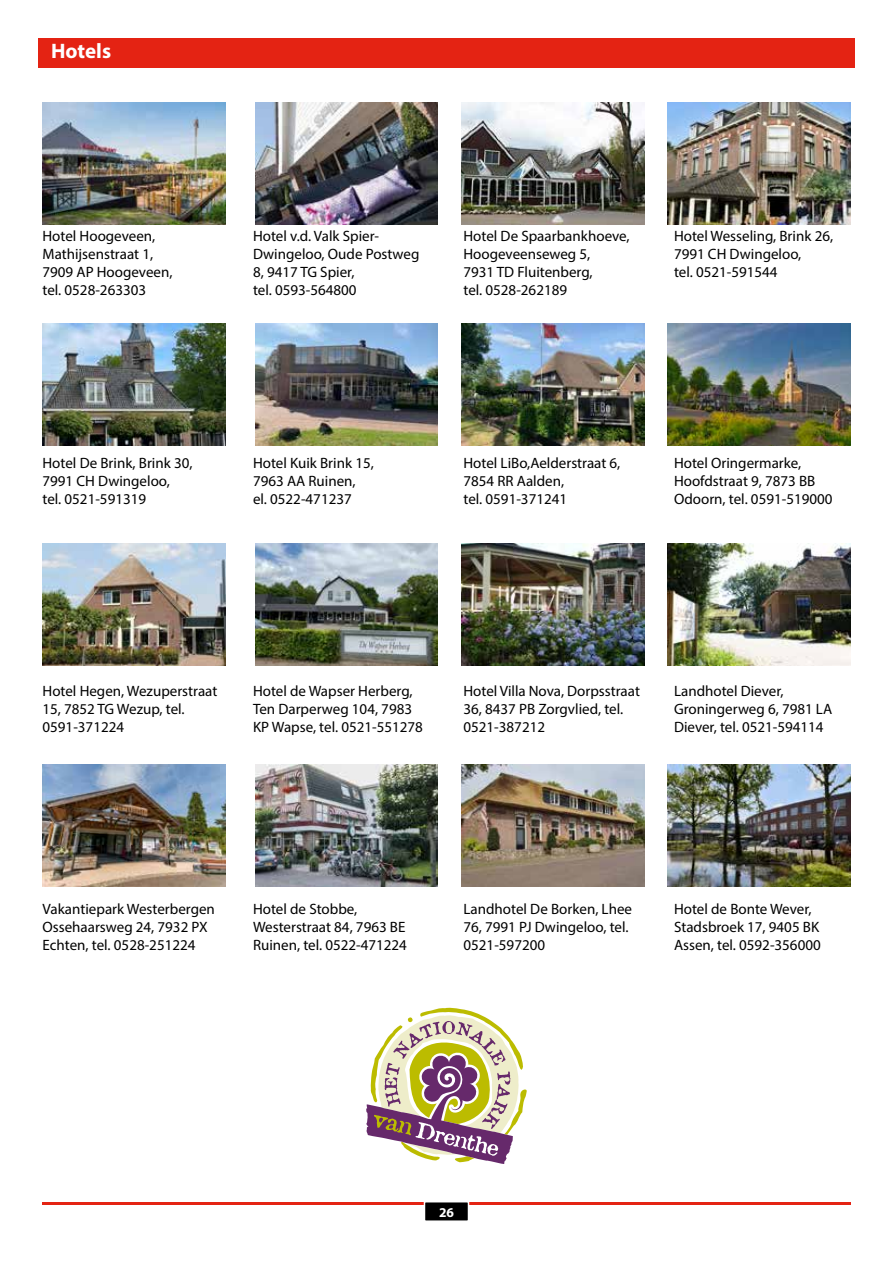
<style>
.page{position:relative;width:893px;height:1263px;background:#fff}
.page>*{position:absolute;margin:0;border:0;box-sizing:border-box;transform-origin:0 0}
.t1{font:700 21px "Myriad Pro";color:#fff}
.t2{font:15px/18px "Myriad Pro";color:#000}
.t3{font:700 13.5px "Myriad Pro";color:#fff}
</style>
<div class="page">
<hr style="left:43px;top:1202px;width:382px;height:2px;background:#e42313">
<hr style="left:468px;top:1202px;width:382px;height:2px;background:#e42313">
<svg style="left:423px;top:1202px;width:47px;height:19px"></svg>
<img style="left:43px;top:102px;width:182px;height:122px">
<img style="left:255px;top:102px;width:183px;height:122px">
<img style="left:461px;top:102px;width:183px;height:122px">
<img style="left:668px;top:102px;width:182px;height:122px">
<img style="left:255px;top:323px;width:183px;height:122px">
<img style="left:461px;top:323px;width:183px;height:122px">
<img style="left:668px;top:323px;width:182px;height:122px">
<img style="left:43px;top:323px;width:182px;height:122px">
<img style="left:461px;top:544px;width:183px;height:122px">
<img style="left:668px;top:544px;width:182px;height:122px">
<img style="left:43px;top:544px;width:182px;height:122px">
<img style="left:255px;top:544px;width:183px;height:122px">
<img style="left:668px;top:765px;width:182px;height:122px">
<img style="left:43px;top:765px;width:182px;height:121px">
<img style="left:255px;top:765px;width:183px;height:122px">
<img style="left:461px;top:765px;width:183px;height:122px">
<div style="left:38px;top:38px;width:817px;height:30px;background:#e42313"></div>
<svg style="left:366px;top:1007px;width:161px;height:157px"></svg>
<h1 class="t1" style="left:51px;top:38px;width:62px">Hotels</h1>
<p class="t2" style="left:43px;top:227px;width:131px">Hotel Hoogeveen,<br>Mathijsenstraat 1,<br>7909 AP Hoogeveen, tel. 0528-263303</p>
<p class="t2" style="left:253px;top:227px;width:168px">Hotel v.d. Valk Spier-<br>Dwingeloo, Oude Postweg<br>8, 9417 TG Spier,<br>tel. 0593-564800</p>
<p class="t2" style="left:463px;top:227px;width:168px">Hotel De Spaarbankhoeve,<br>Hoogeveenseweg 5,<br>7931 TD Fluitenberg,<br>tel. 0528-262189</p>
<p class="t2" style="left:674px;top:227px;width:161px">Hotel Wesseling, Brink 26,<br>7991 CH Dwingeloo,<br>tel. 0521-591544</p>
<p class="t2" style="left:43px;top:454px;width:151px">Hotel De Brink, Brink 30,<br>7991 CH Dwingeloo, tel. 0521-591319</p>
<p class="t2" style="left:253px;top:454px;width:122px">Hotel Kuik Brink 15,<br>7963 AA Ruinen,<br>el. 0522-471237</p>
<p class="t2" style="left:463px;top:454px;width:158px">Hotel LiBo,Aelderstraat 6,<br>7854 RR Aalden,<br>tel. 0591-371241</p>
<p class="t2" style="left:674px;top:454px;width:160px">Hotel Oringermarke,<br>Hoofdstraat 9, 7873 BB<br>Odoorn, tel. 0591-519000</p>
<p class="t2" style="left:43px;top:681px;width:176px">Hotel Hegen, Wezuperstraat<br>15, 7852 TG Wezup, tel.<br>0591-371224</p>
<p class="t2" style="left:253px;top:681px;width:171px">Hotel de Wapser Herberg,<br>Ten Darperweg 104, 7983<br>KP Wapse, tel. 0521-551278</p>
<p class="t2" style="left:463px;top:681px;width:178px">Hotel Villa Nova, Dorpsstraat<br>36, 8437 PB Zorgvlied, tel.<br>0521-387212</p>
<p class="t2" style="left:674px;top:681px;width:160px">Landhotel Diever,<br>Groningerweg 6, 7981 LA<br>Diever, tel. 0521-594114</p>
<p class="t2" style="left:43px;top:899px;width:174px">Vakantiepark Westerbergen<br>Ossehaarsweg 24, 7932 PX<br>Echten, tel. 0528-251224</p>
<p class="t2" style="left:253px;top:899px;width:155px">Hotel de Stobbe,<br>Westerstraat 84, 7963 BE<br>Ruinen, tel. 0522-471224</p>
<p class="t2" style="left:464px;top:899px;width:170px">Landhotel De Borken, Lhee<br>76, 7991 PJ Dwingeloo, tel.<br>0521-597200</p>
<p class="t2" style="left:674px;top:899px;width:148px">Hotel de Bonte Wever,<br>Stadsbroek 17, 9405 BK<br>Assen, tel. 0592-356000</p>
<p class="t3" style="left:439px;top:1203px;width:16px">26</p>
</div>
